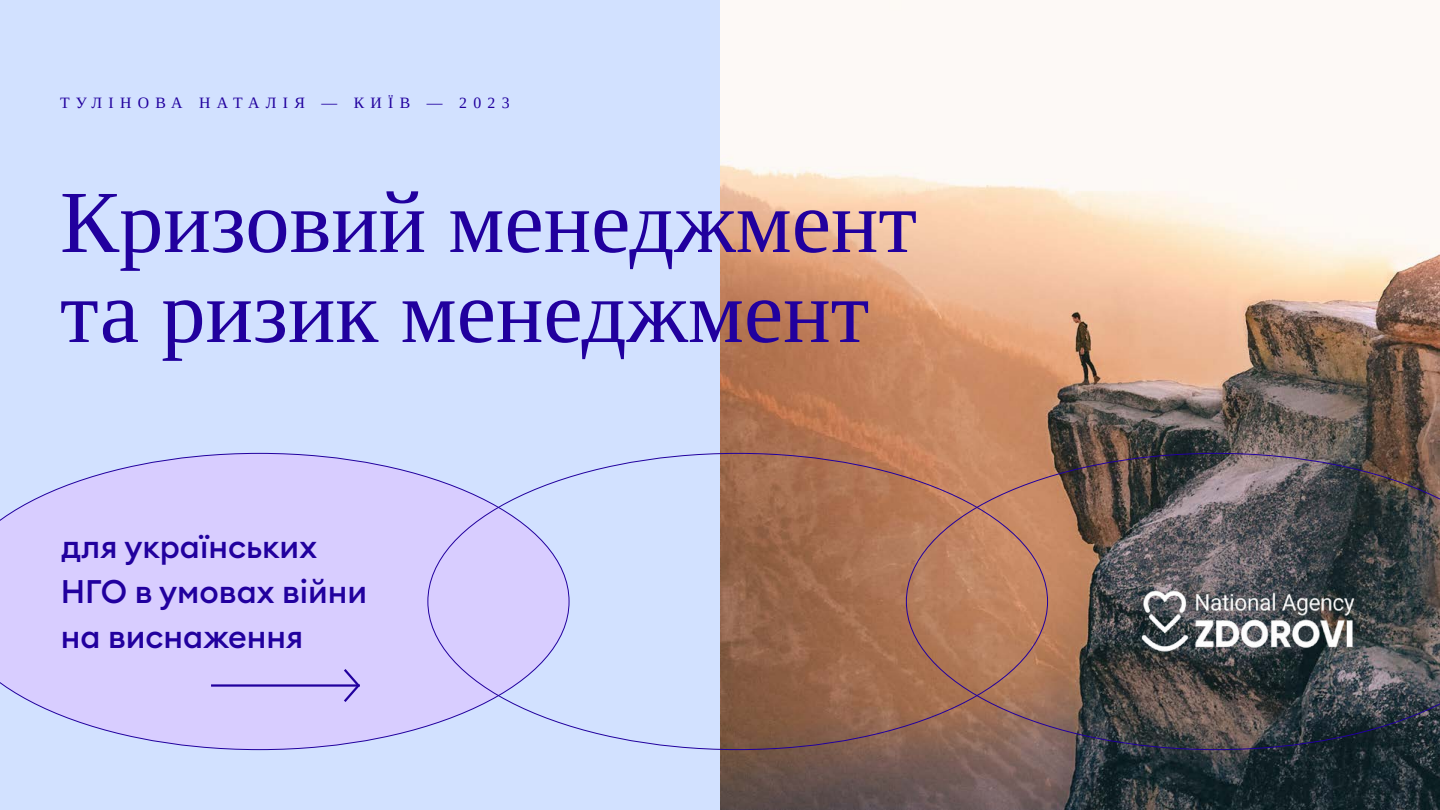
<style>
.page{position:relative;width:1440px;height:810px;background:#d2e1ff}
.page>*{position:absolute;margin:0;border:0;box-sizing:border-box;transform-origin:0 0}
.t1{font:88.57px/90px "Tinos";color:#21009e}
.t2{font:500 32.25px/45px "Euclid Circular B";color:#21009e}
.t3{font:15.75px "Tinos";letter-spacing:.4em;color:#21009e}
</style>
<div class="page">
<img style="left:720px;top:0;width:720px;height:810px">
<svg style="left:0;top:453px;width:569px;height:297px"></svg>
<img style="left:906px;top:453px;width:534px;height:297px">
<img style="left:1140px;top:590px;width:216px;height:62px">
<hr style="left:211px;top:684px;width:149px;height:3px;background:#21009e">
<svg style="left:342px;top:667px;width:19px;height:37px"></svg>
<p class="t3" style="left:60px;top:93px;width:451px">ТУЛІНОВА НАТАЛІЯ — КИЇВ — 2023</p>
<h1 class="t1" style="left:60px;top:177px;width:859px">Кризовий менеджмент та ризик менеджмент</h1>
<p class="t2" style="left:61px;top:524px;width:308px">для українських<br>НГО в умовах війни на виснаження</p>
</div>
